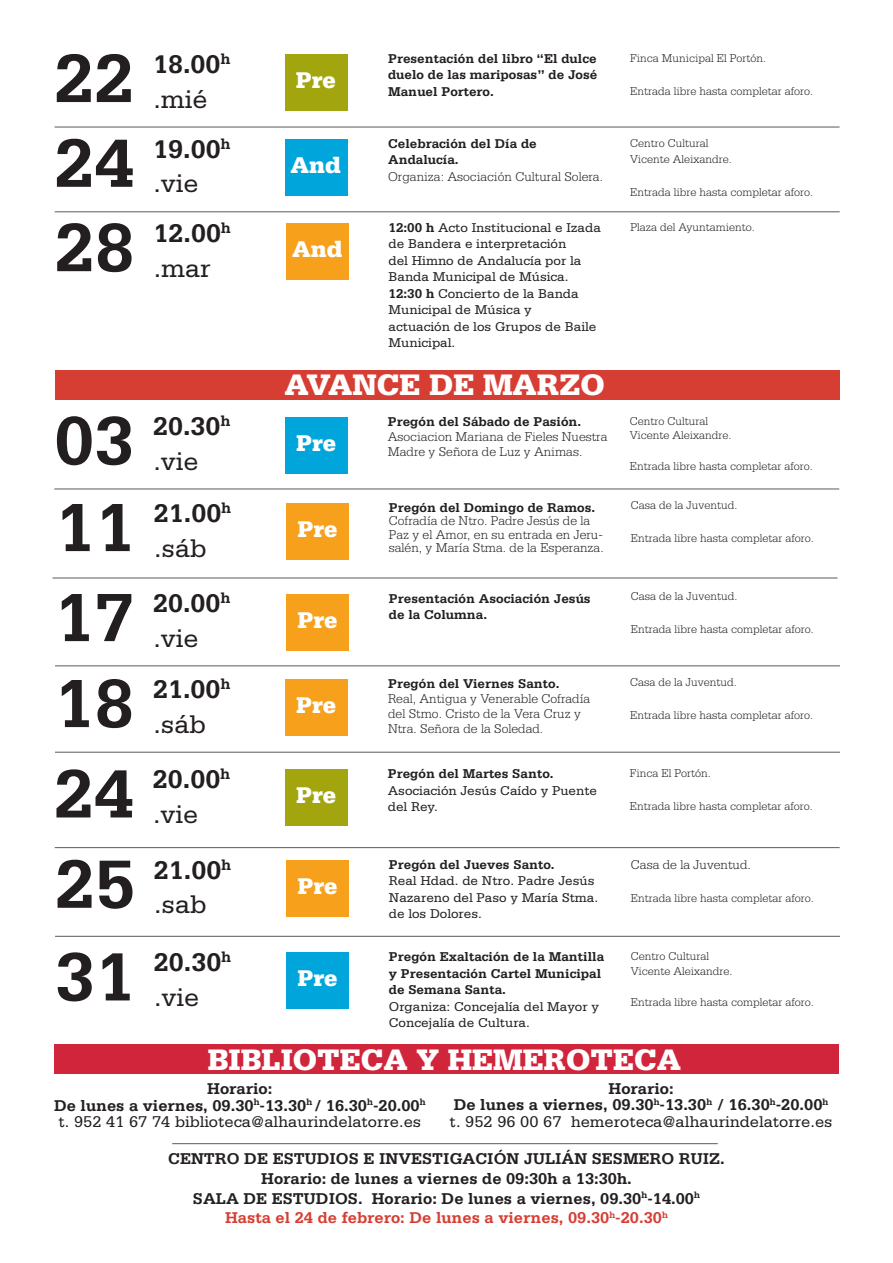
<style>
.page{position:relative;width:893px;height:1263px;background:#fff}
.page>*{position:absolute;margin:0;border:0;box-sizing:border-box;transform-origin:0 0}
.t1{font:700 72px "Serifa Std";color:#231f20}
.t2{font:900 31.35px "Serifa Std";color:#fff}
.t3{font:700 27px "Serifa Std";color:#231f20}
.t4{font:27px "Serifa Std";color:#231f20}
.t5{font:900 24px "Serifa Std";color:#fff}
.t6{font:700 16.5px/16.5px "Serifa Std";color:#231f20;text-align:center}
.t7{font:13.5px/16.5px "Serifa Std";color:#231f20}
.t8{font:700 13.5px/16.5px "Serifa Std";color:#231f20}
.t9{font:300 13.5px/15px "Serifa Std";color:#231f20}
.t10{font:300 12px/14.4px "Serifa Std";color:#231f20}
.s1{font-weight:700}
.s2{font-weight:400}
.s3{color:#d73e33}
</style>
<div class="page">
<div style="left:54px;top:1044px;width:785px;height:30px;background:#d1253c"></div>
<div style="left:55px;top:370px;width:785px;height:30px;background:#d73e33"></div>
<hr style="left:172px;top:1143px;width:546px;height:1px;background:#6c6d70">
<div style="left:286px;top:139px;width:62px;height:56px;background:#00a6db"></div>
<div style="left:286px;top:54px;width:62px;height:57px;background:#a3a50e"></div>
<div style="left:286px;top:223px;width:62px;height:57px;background:#f6a01b"></div>
<hr style="left:55px;top:211px;width:785px;height:1px;background:#6c6d70">
<hr style="left:55px;top:126px;width:784px;height:2px;background:#6c6d70">
<div style="left:286px;top:860px;width:63px;height:56px;background:#f6a01b"></div>
<hr style="left:55px;top:847px;width:785px;height:1px;background:#6c6d70">
<hr style="left:55px;top:665px;width:785px;height:1px;background:#6c6d70">
<hr style="left:55px;top:752px;width:785px;height:1px;background:#6c6d70">
<hr style="left:53px;top:577px;width:784px;height:1px;background:#6c6d70">
<hr style="left:54px;top:488px;width:785px;height:1px;background:#6c6d70">
<div style="left:286px;top:952px;width:63px;height:57px;background:#00a6db"></div>
<div style="left:285px;top:417px;width:63px;height:57px;background:#00a6db"></div>
<div style="left:286px;top:503px;width:63px;height:57px;background:#f6a01b"></div>
<div style="left:286px;top:594px;width:63px;height:57px;background:#f6a01b"></div>
<hr style="left:55px;top:936px;width:785px;height:1px;background:#6c6d70">
<div style="left:285px;top:769px;width:63px;height:57px;background:#a3a50e"></div>
<div style="left:286px;top:679px;width:62px;height:57px;background:#f6a01b"></div>
<h1 class="t1" style="left:54px;top:36px;width:82px">22</h1>
<h1 class="t1" style="left:54px;top:121px;width:82px">24</h1>
<h1 class="t1" style="left:55px;top:205px;width:82px">28</h1>
<h1 class="t1" style="left:54px;top:398px;width:82px">03</h1>
<h1 class="t1" style="left:55px;top:485px;width:82px">11</h1>
<h1 class="t1" style="left:54px;top:575px;width:82px">17</h1>
<h1 class="t1" style="left:54px;top:661px;width:82px">18</h1>
<h1 class="t1" style="left:54px;top:751px;width:82px">24</h1>
<h1 class="t1" style="left:55px;top:842px;width:82px">25</h1>
<h1 class="t1" style="left:55px;top:934px;width:82px">31</h1>
<h3 class="t3" style="left:153px;top:48px;width:79px">18.00<sup>h</sup></h3>
<h3 class="t4" style="left:153px;top:84px;width:56px">.mié</h3>
<h3 class="t3" style="left:153px;top:133px;width:79px">19.00<sup>h</sup></h3>
<h3 class="t4" style="left:153px;top:169px;width:47px">.vie</h3>
<h3 class="t5" style="left:296px;top:66px;width:42px">Pre</h3>
<h3 class="t5" style="left:291px;top:151px;width:52px">And</h3>
<p class="t8" style="left:388px;top:50px;width:211px;text-align:justify">Presentación del libro “El dulce duelo de las mariposas” de José Manuel Portero.</p>
<p class="t8" style="left:388px;top:135px;width:150px">Celebración del Día de<br>Andalucía.</p>
<p class="t9" style="left:388px;top:169px;width:216px">Organiza: Asociación Cultural Solera.</p>
<p class="t10" style="left:630px;top:51px;width:138px">Finca Municipal El Portón.</p>
<p class="t10" style="left:630px;top:84px;width:184px">Entrada libre hasta completar aforo.</p>
<p class="t10" style="left:630px;top:135px;width:103px;line-height:16.5px">Centro Cultural<br>Vicente Aleixandre.</p>
<p class="t10" style="left:630px;top:185px;width:184px">Entrada libre hasta completar aforo.</p>
<h3 class="t3" style="left:154px;top:217px;width:79px">12.00<sup>h</sup></h3>
<p class="t7" style="left:388px;top:219px;width:214px"><span class="s1">12:00 h</span> Acto Institucional e Izada de Bandera e interpretación<br>del Himno de Andalucía por la<br>Banda Municipal de Música.<br><span class="s1">12:30 h</span> Concierto de la Banda<br>Municipal de Música y<br>actuación de los Grupos de Baile<br>Municipal.</p>
<p class="t10" style="left:631px;top:220px;width:126px">Plaza del Ayuntamiento.</p>
<h3 class="t5" style="left:292px;top:235px;width:52px">And</h3>
<h3 class="t4" style="left:154px;top:253px;width:59px">.mar</h3>
<h3 class="t3" style="left:153px;top:411px;width:79px">20.30<sup>h</sup></h3>
<h3 class="t4" style="left:153px;top:446px;width:47px">.vie</h3>
<h3 class="t3" style="left:154px;top:497px;width:79px">21.00<sup>h</sup></h3>
<h3 class="t4" style="left:154px;top:533px;width:54px">.sáb</h3>
<h3 class="t3" style="left:153px;top:587px;width:79px">20.00<sup>h</sup></h3>
<h3 class="t4" style="left:153px;top:623px;width:47px">.vie</h3>
<h3 class="t3" style="left:153px;top:673px;width:79px">21.00<sup>h</sup></h3>
<h3 class="t4" style="left:153px;top:709px;width:54px">.sáb</h3>
<h2 class="t2" style="left:285px;top:366px;width:322px">AVANCE DE MARZO</h2>
<h3 class="t5" style="left:296px;top:429px;width:42px">Pre</h3>
<h3 class="t5" style="left:297px;top:515px;width:42px">Pre</h3>
<h3 class="t5" style="left:297px;top:606px;width:42px">Pre</h3>
<h3 class="t5" style="left:296px;top:691px;width:42px">Pre</h3>
<p class="t8" style="left:388px;top:413px;width:195px">Pregón del Sábado de Pasión.</p>
<p class="t9" style="left:388px;top:429px;width:221px">Asociacion Mariana de Fieles Nuestra<br>Madre y Señora de Luz y Animas.</p>
<p class="t8" style="left:389px;top:499px;width:208px">Pregón del Domingo de Ramos.</p>
<p class="t9" style="left:389px;top:514px;width:216px;line-height:13.5px">Cofradía de Ntro. Padre Jesús de la<br>Paz y el Amor, en su entrada en Jeru&shy;salén, y María Stma. de la Esperanza.</p>
<p class="t8" style="left:389px;top:590px;width:203px">Presentación Asociación Jesús de la Columna.</p>
<p class="t8" style="left:388px;top:675px;width:173px">Pregón del Viernes Santo.</p>
<p class="t9" style="left:388px;top:691px;width:204px">Real, Antigua y Venerable Cofradía del Stmo. Cristo de la Vera Cruz y<br>Ntra. Señora de la Soledad.</p>
<h3 class="t3" style="left:153px;top:764px;width:79px">20.00<sup>h</sup></h3>
<p class="t8" style="left:388px;top:765px;width:167px">Pregón del Martes Santo.</p>
<p class="t7" style="left:388px;top:782px;width:211px">Asociación Jesús Caído y Puente del Rey.</p>
<h3 class="t5" style="left:296px;top:781px;width:42px">Pre</h3>
<h3 class="t4" style="left:153px;top:799px;width:47px">.vie</h3>
<h3 class="t3" style="left:154px;top:854px;width:79px">21.00<sup>h</sup></h3>
<p class="t8" style="left:389px;top:856px;width:167px">Pregón del Jueves Santo.</p>
<p class="t7" style="left:389px;top:872px;width:211px">Real Hdad. de Ntro. Padre Jesús<br>Nazareno del Paso y María Stma. de los Dolores.</p>
<h3 class="t5" style="left:297px;top:872px;width:42px">Pre</h3>
<h3 class="t4" style="left:154px;top:889px;width:54px">.sab</h3>
<h3 class="t3" style="left:154px;top:947px;width:79px">20.30<sup>h</sup></h3>
<p class="t8" style="left:389px;top:948px;width:217px">Pregón Exaltación de la Mantilla y Presentación Cartel Municipal de Semana Santa.</p>
<p class="t7" style="left:389px;top:998px;width:212px">Organiza: Concejalía del Mayor y<br>Concejalía de Cultura.</p>
<h3 class="t5" style="left:297px;top:964px;width:42px">Pre</h3>
<h3 class="t4" style="left:154px;top:982px;width:47px">.vie</h3>
<p class="t10" style="left:630px;top:414px;width:103px">Centro Cultural<br>Vicente Aleixandre.</p>
<p class="t10" style="left:630px;top:459px;width:184px">Entrada libre hasta completar aforo.</p>
<p class="t10" style="left:631px;top:498px;width:108px">Casa de la Juventud.</p>
<p class="t10" style="left:631px;top:531px;width:184px">Entrada libre hasta completar aforo.</p>
<p class="t10" style="left:631px;top:589px;width:108px">Casa de la Juventud.</p>
<p class="t10" style="left:631px;top:622px;width:184px">Entrada libre hasta completar aforo.</p>
<p class="t10" style="left:630px;top:675px;width:108px">Casa de la Juventud.</p>
<p class="t10" style="left:630px;top:708px;width:184px">Entrada libre hasta completar aforo.</p>
<p class="t10" style="left:630px;top:766px;width:83px">Finca El Portón.</p>
<p class="t10" style="left:630px;top:799px;width:184px">Entrada libre hasta completar aforo.</p>
<p class="t9" style="left:631px;top:857px;width:122px">Casa de la Juventud.</p>
<p class="t10" style="left:631px;top:890px;width:184px">Entrada libre hasta completar aforo.</p>
<p class="t10" style="left:631px;top:949px;width:103px">Centro Cultural<br>Vicente Aleixandre.</p>
<p class="t10" style="left:631px;top:994px;width:184px">Entrada libre hasta completar aforo.</p>
<h2 class="t2" style="left:208px;top:1041px;width:475px">BIBLIOTECA Y HEMEROTECA</h2>
<h3 class="t6" style="left:54px;top:1080px;width:373px">Horario:<br>De lunes a viernes, 09.30<sup>h</sup>-13.30<sup>h</sup> / 16.30<sup>h</sup>-20.00<sup>h </sup><span class="s2">t. 952 41 67 74 biblioteca@alhaurindelatorre.es</span></h3>
<h3 class="t6" style="left:450px;top:1080px;width:384px">Horario:<br>De lunes a viernes, 09.30<sup>h</sup>-13.30<sup>h</sup> / 16.30<sup>h</sup>-20.00<sup>h </sup><span class="s2">t. 952 96 00 67 hemeroteca@alhaurindelatorre.es</span></h3>
<h3 class="t6" style="left:168px;top:1149px;width:558px;line-height:19.8px">CENTRO DE ESTUDIOS E INVESTIGACIÓN JULIÁN SESMERO RUIZ.<br>Horario: de lunes a viernes de 09:30h a 13:30h.<br>SALA DE ESTUDIOS. Horario: De lunes a viernes, 09.30<sup>h</sup>-14.00<sup>h </sup><span class="s3">Hasta el 24 de febrero: De lunes a viernes, 09.30</span><sup>h</sup><span class="s3">-20.30</span><sup>h</sup></h3>
</div>
